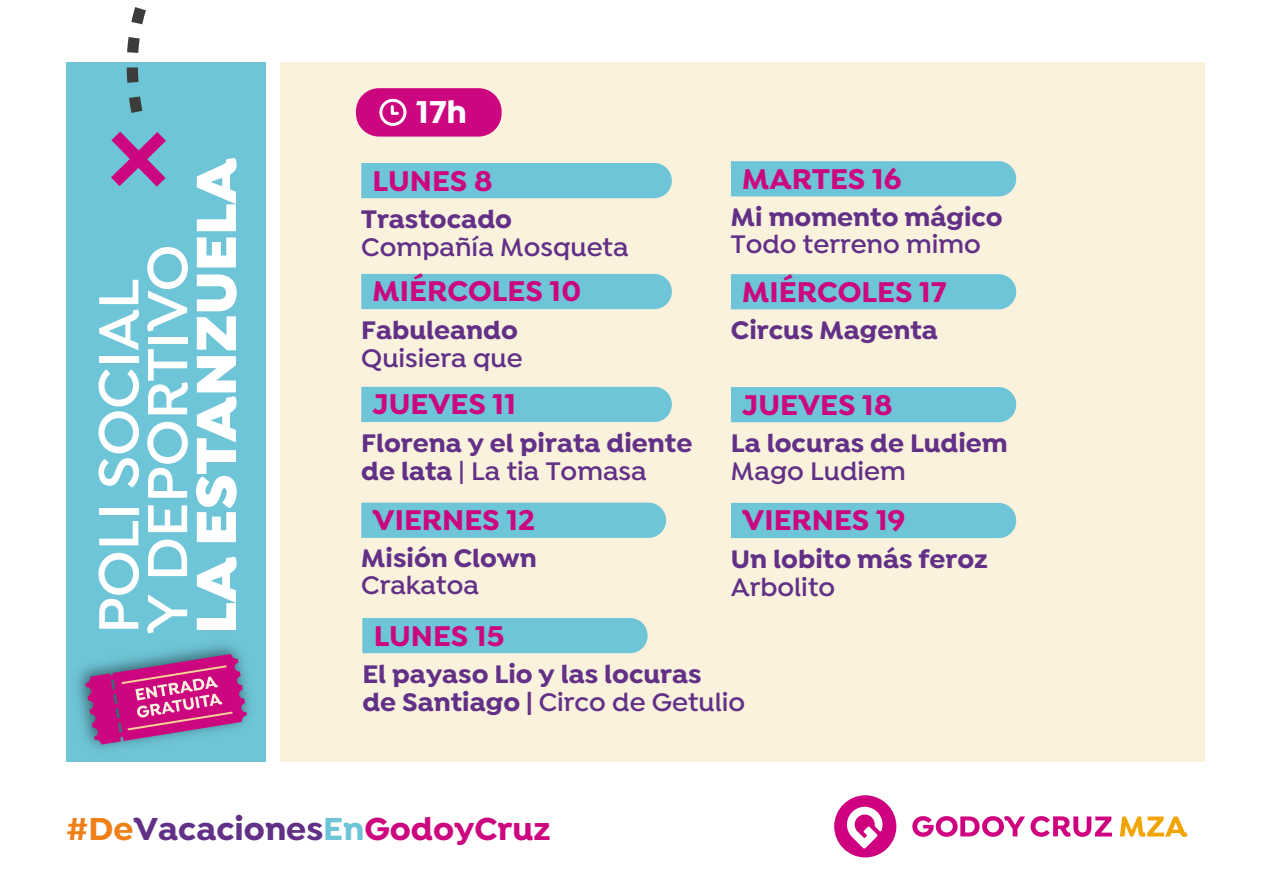
<style>
.page{position:relative;width:1263px;height:893px;background:#fff}
.page>*{position:absolute;margin:0;border:0;box-sizing:border-box;transform-origin:0 0}
.t1{font:700 33.9px "Isidora";color:#623187}
.t2{font:700 33.75px "Isidora";color:#fff}
.t3{font:700 30.45px "Isidora";color:#cc067f}
.t4{font:700 27.15px/28.5px "Isidora";color:#623187}
.t5{font:600 27.15px "Isidora";color:#623187}
.s1{font-weight:600}
.s2{color:#ef8017}
.s3{color:#6ec5d7}
.s4{color:#cc067f}
</style>
<div class="page">
<div style="left:280px;top:62px;width:924px;height:700px;background:#fbf2dd"></div>
<div style="left:66px;top:62px;width:199px;height:700px;background:#6ec5d7"></div>
<svg style="left:912px;top:816px;width:199px;height:21px"></svg>
<svg style="left:834px;top:795px;width:62px;height:62px"></svg>
<svg style="left:1119px;top:816px;width:68px;height:21px"></svg>
<svg style="left:127px;top:7px;width:19px;height:106px"></svg>
<svg style="left:111px;top:132px;width:55px;height:55px"></svg>
<div style="left:361px;top:163px;width:311px;height:35px;background:#6ec5d7"></div>
<div style="left:361px;top:274px;width:311px;height:35px;background:#6ec5d7"></div>
<div style="left:361px;top:387px;width:311px;height:35px;background:#6ec5d7"></div>
<div style="left:361px;top:503px;width:305px;height:35px;background:#6ec5d7"></div>
<div style="left:362px;top:618px;width:285px;height:35px;background:#6ec5d7"></div>
<div style="left:731px;top:161px;width:285px;height:35px;background:#6ec5d7"></div>
<div style="left:731px;top:274px;width:285px;height:35px;background:#6ec5d7"></div>
<div style="left:731px;top:387px;width:285px;height:35px;background:#6ec5d7"></div>
<div style="left:731px;top:503px;width:285px;height:35px;background:#6ec5d7"></div>
<div style="left:356px;top:88px;width:145px;height:49px;background:#cc067f;border-radius:23px"></div>
<img style="left:76px;top:633px;width:174px;height:116px">
<svg style="left:379px;top:98px;width:28px;height:28px"></svg>
<svg style="left:85px;top:654px;width:162px;height:91px;background:#ae4f99"></svg>
<svg style="left:98px;top:553px;width:41px;height:76px"></svg>
<svg style="left:99px;top:521px;width:39px;height:24px"></svg>
<div style="left:99px;top:508px;width:39px;height:7px;background:#fff"></div>
<svg style="left:98px;top:370px;width:41px;height:117px"></svg>
<div style="left:99px;top:356px;width:39px;height:7px;background:#fff"></div>
<svg style="left:99px;top:280px;width:40px;height:70px"></svg>
<svg style="left:147px;top:595px;width:40px;height:38px"></svg>
<svg style="left:148px;top:540px;width:39px;height:36px"></svg>
<svg style="left:148px;top:505px;width:39px;height:27px"></svg>
<svg style="left:147px;top:422px;width:41px;height:76px"></svg>
<svg style="left:148px;top:349px;width:40px;height:65px"></svg>
<div style="left:148px;top:337px;width:39px;height:6px;background:#fff"></div>
<svg style="left:147px;top:247px;width:41px;height:85px"></svg>
<svg style="left:197px;top:557px;width:40px;height:73px"></svg>
<svg style="left:196px;top:356px;width:41px;height:186px"></svg>
<svg style="left:197px;top:275px;width:40px;height:75px"></svg>
<svg style="left:197px;top:237px;width:39px;height:30px"></svg>
<svg style="left:197px;top:158px;width:40px;height:73px"></svg>
<p class="t2" style="left:416px;top:91px;width:52px">17h</p>
<p class="t3" style="left:742px;top:160px;width:161px">MARTES 16</p>
<p class="t4" style="left:731px;top:204px;width:273px">Mi momento mágico</p>
<p class="t5" style="left:731px;top:228px;width:251px">Todo terreno mimo</p>
<p class="t3" style="left:742px;top:273px;width:206px">MIÉRCOLES 17</p>
<p class="t4" style="left:731px;top:317px;width:208px">Circus Magenta</p>
<p class="t3" style="left:372px;top:162px;width:121px">LUNES 8</p>
<p class="t4" style="left:361px;top:205px;width:152px">Trastocado</p>
<p class="t5" style="left:361px;top:231px;width:269px">Compañía Mosqueta</p>
<p class="t3" style="left:372px;top:273px;width:210px">MIÉRCOLES 10</p>
<p class="t4" style="left:361px;top:316px;width:158px">Fabuleando</p>
<p class="t5" style="left:361px;top:342px;width:163px">Quisiera que</p>
<p class="t3" style="left:372px;top:385px;width:145px">JUEVES 11</p>
<p class="t4" style="left:361px;top:429px;width:333px">Florena y el pirata diente de lata <span class="s1">| La tia Tomasa</span></p>
<p class="t3" style="left:372px;top:501px;width:164px">VIERNES 12</p>
<p class="t4" style="left:361px;top:545px;width:177px">Misión Clown</p>
<p class="t5" style="left:361px;top:569px;width:119px">Crakatoa</p>
<p class="t3" style="left:374px;top:617px;width:132px">LUNES 15</p>
<p class="t4" style="left:362px;top:660px;width:384px">El payaso Lio y las locuras<br>de Santiago | <span class="s1">Circo de Getulio</span></p>
<p class="t3" style="left:742px;top:386px;width:152px">JUEVES 18</p>
<p class="t4" style="left:731px;top:429px;width:278px">La locuras de Ludiem</p>
<p class="t5" style="left:731px;top:455px;width:176px">Mago Ludiem</p>
<p class="t3" style="left:742px;top:502px;width:165px">VIERNES 19</p>
<p class="t4" style="left:731px;top:545px;width:258px">Un lobito más feroz</p>
<p class="t5" style="left:731px;top:571px;width:106px">Arbolito</p>
<p class="t1" style="left:66px;top:807px;width:486px"><span class="s2">#De</span>Vacaciones<span class="s3">En</span><span class="s4">GodoyCruz</span></p>
</div>
